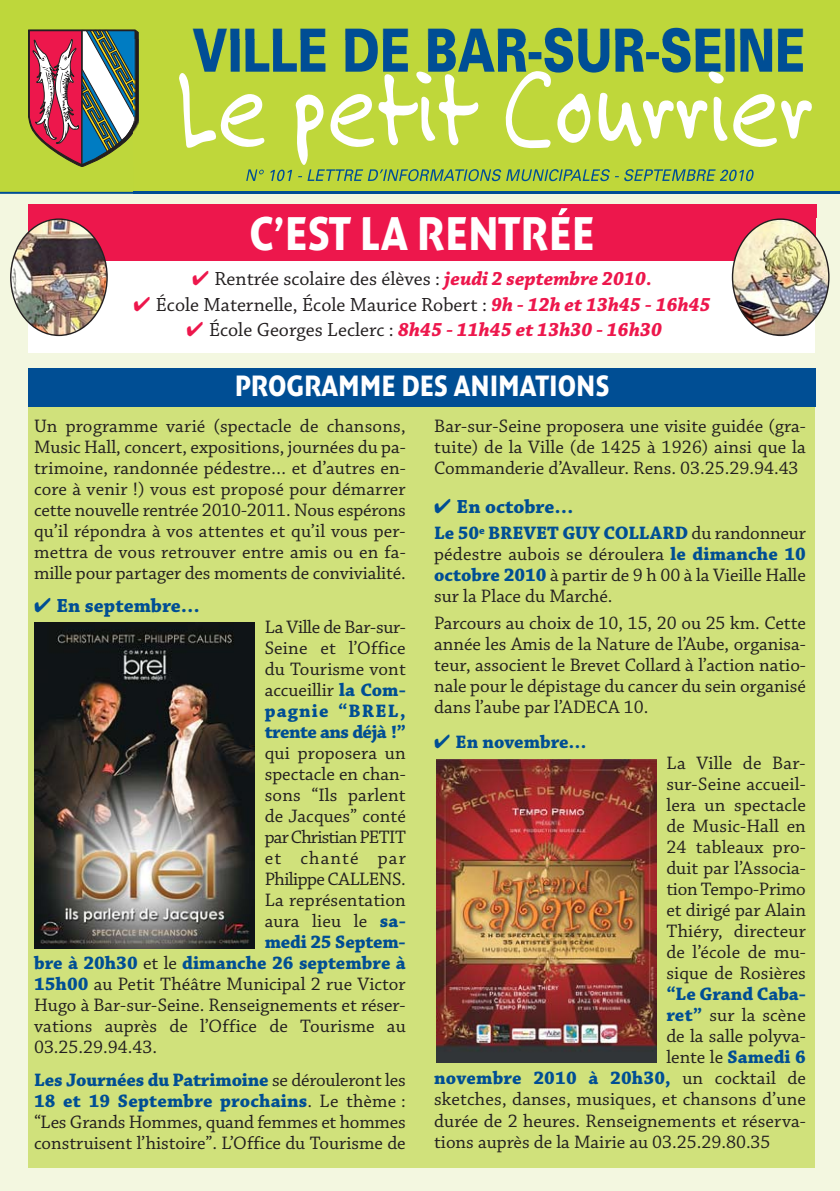
<style>
.page{position:relative;width:840px;height:1191px;background:#fff}
.page>*{position:absolute;margin:0;border:0;box-sizing:border-box;transform-origin:0 0}
.t1{font:120px "Felt Tip Roman";color:#fff;scale:.8 1}
.t2{font:900 60px "Univers";color:#004e94;scale:.75 1}
.t3{font:700 48px "Denda New";color:#fff;scale:.85 1}
.t4{font:700 30px "Denda New";color:#fff;scale:.85 1}
.t5{font:20px "Chaparral Pro";color:#231f20}
.t6{font:italic 700 20px "Chaparral Pro";color:#ed174c}
.t7{font:700 20px "Chaparral Pro";color:#004e94}
.t8{font:19px/21px "Chaparral Pro";color:#231f20;text-align:justify}
.t9{font:700 19px "Chaparral Pro";color:#004e94}
.t10{font:19px "Chaparral Pro";letter-spacing:-.04em;color:#231f20}
.t11{font:19px "Chaparral Pro";letter-spacing:-.03em;color:#231f20}
.t12{font:19px "Chaparral Pro";letter-spacing:.06em;color:#231f20}
.s1{color:#ed174c}
.s2{font-weight:700;font-style:italic;color:#ed174c}
.s3{font-weight:400;font-style:normal;color:#231f20}
.s4{font-weight:700;color:#004e94}
.s5{font-weight:400;color:#231f20}
</style>
<div class="page">
<div style="left:0;top:0;width:839px;height:1191px;background:#f3f7e0"></div>
<div style="left:28px;top:220px;width:786px;height:132px;background:#fff"></div>
<div style="left:28px;top:204px;width:787px;height:56px;background:#ed174c"></div>
<div style="left:28px;top:384px;width:786px;height:783px;background:#d0e17b"></div>
<div style="left:28px;top:368px;width:787px;height:38px;background:#004e94"></div>
<img style="left:731px;top:218px;width:98px;height:118px">
<img style="left:10px;top:218px;width:98px;height:118px">
<div style="left:0;top:0;width:839px;height:193px;background:#bed73b"></div>
<svg style="left:29px;top:30px;width:109px;height:137px"></svg>
<hr style="left:0;top:192px;width:839px;height:2px;background:#004e94">
<img style="left:134px;top:40px;width:705px;height:178px">
<img style="left:134px;top:204px;width:681px;height:14px">
<img style="left:251px;top:208px;width:341px;height:10px">
<img style="left:134px;top:40px;width:4px;height:127px">
<img style="left:193px;top:40px;width:609px;height:33px">
<img style="left:246px;top:169px;width:245px;height:12px">
<img style="left:34px;top:623px;width:220px;height:325px">
<img style="left:436px;top:759px;width:220px;height:303px">
<h2 class="t2" style="left:192px;top:28px;width:817px">VILLE DE BAR-SUR-SEINE</h2>
<h1 class="t1" style="left:176px;top:31px;width:797px">Le petit Courrier</h1>
<h3 class="t3" style="left:249px;top:215px;width:407px">C’EST LA RENTRÉE</h3>
<p class="t5" style="left:192px;top:271px;width:461px"><span class="s1">✔</span> Rentrée scolaire des élèves : <span class="s2">jeudi 2 septembre 2010.</span></p>
<p class="t5" style="left:133px;top:296px;width:578px"><span class="s1">✔</span> École Maternelle, École Maurice Robert : <span class="s2">9h - 12h et 13h45 - 16h45</span></p>
<p class="t6" style="left:186px;top:317px;width:476px">✔ <span class="s3">École Georges Leclerc :</span> 8h45 - 11h45 et 13h30 - 16h30</p>
<h3 class="t4" style="left:235px;top:374px;width:442px">PROGRAMME DES ANIMATIONS</h3>
<p class="t8" style="left:34px;top:417px;width:373px">Un programme varié (spectacle de chansons, Music Hall, concert, expositions, journées du pa&shy;trimoine, randonnée pédestre… et d’autres en&shy;core à venir !) vous est proposé pour démarrer cette nouvelle rentrée 2010-2011. Nous espérons qu’il répondra à vos attentes et qu’il vous per&shy;mettra de vous retrouver entre amis ou en fa&shy;mille pour partager des moments de convivialité.</p>
<p class="t7" style="left:34px;top:598px;width:167px">✔ En septembre…</p>
<p class="t8" style="left:264px;top:618px;width:142px">La Ville de Bar-sur-Seine et l’Office du Tourisme vont accueillir <span class="s4">la Com&shy;pagnie “BREL, trente ans déjà !”</span></p>
<p class="t8" style="left:264px;top:744px;width:142px">qui proposera un</p>
<p class="t8" style="left:264px;top:765px;width:142px">spectacle en chan-</p>
<p class="t8" style="left:264px;top:786px;width:142px">sons “Ils parlent</p>
<p class="t8" style="left:264px;top:807px;width:142px">de Jacques” conté</p>
<p class="t10" style="left:264px;top:830px;width:142px">par Christian PETIT</p>
<p class="t12" style="left:264px;top:851px;width:142px">et chanté par</p>
<p class="t11" style="left:264px;top:872px;width:142px">Philippe CALLENS.</p>
<p class="t8" style="left:264px;top:891px;width:142px">La représentation</p>
<p class="t8" style="left:264px;top:912px;width:142px">aura lieu le <span class="s4">sa-</span></p>
<p class="t9" style="left:264px;top:935px;width:142px">medi 25 Septem-</p>
<p class="t9" style="left:34px;top:956px;width:373px">bre à 20h30 <span class="s5">et le</span> dimanche 26 septembre à</p>
<p class="t8" style="left:34px;top:975px;width:373px"><span class="s4">15h00</span> au Petit Théâtre Municipal 2 rue Victor</p>
<p class="t8" style="left:34px;top:996px;width:373px">Hugo à Bar-sur-Seine. Renseignements et réser-</p>
<p class="t8" style="left:34px;top:1017px;width:373px">vations auprès de l’Office de Tourisme au</p>
<p class="t8" style="left:34px;top:1038px;width:124px">03.25.29.94.43.</p>
<p class="t8" style="left:34px;top:1070px;width:373px"><span class="s4">Les Journées du Patrimoine</span> se dérouleront les <span class="s4">18 et 19 Septembre prochains</span>. Le thème : “Les Grands Hommes, quand femmes et hommes construisent l’histoire”. L’Office du Tourisme de</p>
<p class="t8" style="left:434px;top:417px;width:373px">Bar-sur-Seine proposera une visite guidée (gra&shy;tuite) de la Ville (de 1425 à 1926) ainsi que la Commanderie d’Avalleur. Rens. 03.25.29.94.43</p>
<p class="t7" style="left:434px;top:499px;width:141px">✔ En octobre…</p>
<p class="t8" style="left:434px;top:524px;width:373px"><span class="s4">Le 50</span><sup>e</sup> <span class="s4">BREVET GUY COLLARD</span> du randonneur pédestre aubois se déroulera <span class="s4">le dimanche 10 octobre 2010</span> à partir de 9 h 00 à la Vieille Halle sur la Place du Marché.</p>
<p class="t8" style="left:434px;top:614px;width:373px">Parcours au choix de 10, 15, 20 ou 25 km. Cette année les Amis de la Nature de l’Aube, organisa&shy;teur, associent le Brevet Collard à l’action natio&shy;nale pour le dépistage du cancer du sein organisé dans l’aube par l’ADECA 10.</p>
<p class="t9" style="left:434px;top:735px;width:154px">✔ En novembre…</p>
<p class="t8" style="left:666px;top:754px;width:141px">La Ville de Bar&shy;sur-Seine accueil&shy;lera un spectacle de Music-Hall en 24 tableaux pro&shy;duit par l’Associa&shy;tion Tempo-Primo et dirigé par Alain Thiéry, directeur de l’école de mu&shy;sique de Rosières</p>
<p class="t9" style="left:666px;top:987px;width:141px">“Le Grand Caba-</p>
<p class="t8" style="left:666px;top:1006px;width:141px"><span class="s4">ret”</span> sur la scène</p>
<p class="t8" style="left:666px;top:1027px;width:141px">de la salle polyva-</p>
<p class="t8" style="left:666px;top:1048px;width:141px">lente le <span class="s4">Samedi 6</span></p>
<p class="t9" style="left:434px;top:1071px;width:373px">novembre 2010 à 20h30, <span class="s5">un cocktail de</span></p>
<p class="t8" style="left:434px;top:1090px;width:373px">sketches, danses, musiques, et chansons d’une</p>
<p class="t8" style="left:434px;top:1111px;width:373px">durée de 2 heures. Renseignements et réserva-</p>
<p class="t8" style="left:434px;top:1132px;width:338px">tions auprès de la Mairie au 03.25.29.80.35</p>
</div>
